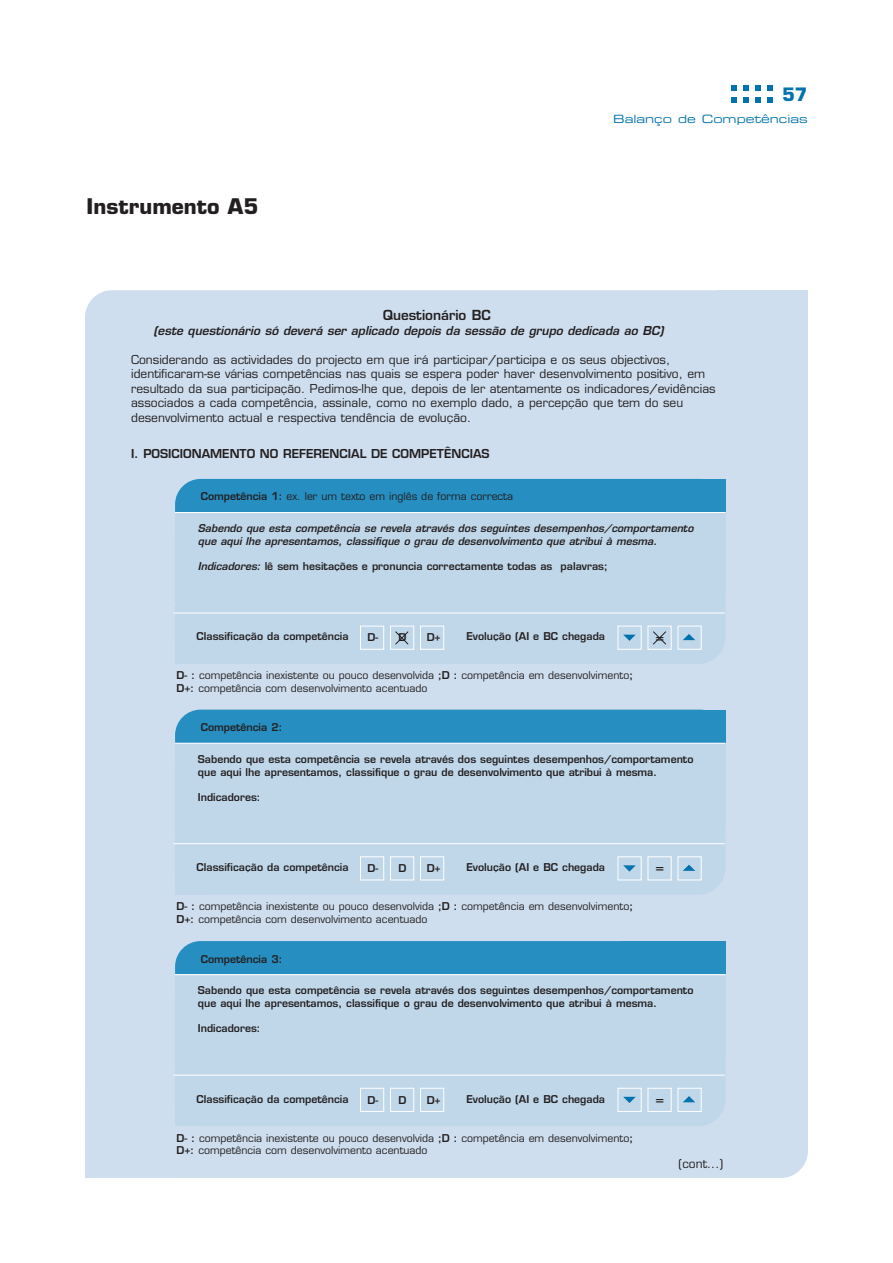
<style>
.page{position:relative;width:893px;height:1263px;background:#fff}
.page>*{position:absolute;margin:0;border:0;box-sizing:border-box;transform-origin:0 0}
.t1{font:700 21px "Eurostile";color:#231f20}
.t2{font:700 18px "Eurostile";color:#0073ae}
.t3{font:15px "Eurostile";color:#231f20}
.t4{font:600 13.5px "Eurostile";color:#231f20}
.t5{font:12px/14.4px "Eurostile";color:#231f20}
.t6{font:italic 600 12px "Eurostile";color:#231f20}
.t7{font:600 12px "Eurostile";color:#231f20}
.t8{font:11.4px "Eurostile Extended Two";color:#0073ae}
.t9{font:600 10.5px/12.6px "Eurostile";color:#231f20}
.t10{font:10.5px/12.6px "Eurostile";color:#231f20}
.t11{font:italic 600 10.5px/12.6px "Eurostile";color:#231f20}
.s1{font-weight:600}
.s2{font-style:italic}
</style>
<div class="page">
<svg style="left:767px;top:85px;width:6px;height:6px"></svg>
<svg style="left:755px;top:85px;width:6px;height:6px"></svg>
<svg style="left:767px;top:97px;width:6px;height:6px"></svg>
<svg style="left:755px;top:97px;width:6px;height:6px"></svg>
<svg style="left:743px;top:85px;width:5px;height:6px"></svg>
<svg style="left:743px;top:97px;width:5px;height:6px"></svg>
<svg style="left:731px;top:85px;width:5px;height:6px"></svg>
<svg style="left:731px;top:97px;width:5px;height:6px"></svg>
<div style="left:85px;top:290px;width:723px;height:888px;background:#cedeee;border-radius:27px"></div>
<div style="left:717px;top:290px;width:91px;height:91px;background:#cedeee"></div>
<div style="left:85px;top:1087px;width:91px;height:91px;background:#cedeee"></div>
<div style="left:175px;top:479px;width:550px;height:125px;background:#278ec1;border-radius:26px"></div>
<div style="left:622px;top:479px;width:103px;height:64px;background:#278ec1"></div>
<hr style="left:174px;top:604px;width:551px;height:1px;background:#fff">
<div style="left:175px;top:513px;width:550px;height:151px;background:#c0d7ea;border-radius:27px"></div>
<div style="left:175px;top:513px;width:550px;height:78px;background:#c0d7ea"></div>
<hr style="left:175px;top:512px;width:550px;height:1px;background:#fff">
<div style="left:175px;top:636px;width:31px;height:28px;background:#c0d7ea"></div>
<div style="left:360px;top:626px;width:24px;height:24px;border:1px solid #fff"></div>
<div style="left:390px;top:626px;width:24px;height:24px;border:1px solid #fff"></div>
<div style="left:420px;top:626px;width:24px;height:24px;border:1px solid #fff"></div>
<div style="left:618px;top:626px;width:24px;height:24px;border:1px solid #fff"></div>
<div style="left:648px;top:626px;width:24px;height:24px;border:1px solid #fff"></div>
<div style="left:678px;top:626px;width:24px;height:24px;border:1px solid #fff"></div>
<svg style="left:683px;top:634px;width:12px;height:6px"></svg>
<svg style="left:623px;top:635px;width:13px;height:6px"></svg>
<hr style="left:174px;top:613px;width:551px;height:1px;background:#fff">
<div style="left:175px;top:710px;width:550px;height:125px;background:#278ec1;border-radius:26px"></div>
<div style="left:622px;top:710px;width:103px;height:63px;background:#278ec1"></div>
<hr style="left:174px;top:835px;width:551px;height:1px;background:#fff">
<div style="left:175px;top:743px;width:550px;height:152px;background:#c0d7ea;border-radius:27px"></div>
<div style="left:175px;top:743px;width:550px;height:79px;background:#c0d7ea"></div>
<hr style="left:175px;top:743px;width:550px;height:1px;background:#fff">
<div style="left:175px;top:867px;width:31px;height:28px;background:#c0d7ea"></div>
<div style="left:360px;top:856px;width:24px;height:24px;border:1px solid #fff"></div>
<div style="left:390px;top:856px;width:24px;height:24px;border:1px solid #fff"></div>
<div style="left:420px;top:856px;width:24px;height:24px;border:1px solid #fff"></div>
<div style="left:618px;top:856px;width:24px;height:24px;border:1px solid #fff"></div>
<div style="left:648px;top:856px;width:24px;height:24px;border:1px solid #fff"></div>
<div style="left:678px;top:856px;width:24px;height:24px;border:1px solid #fff"></div>
<svg style="left:683px;top:864px;width:12px;height:7px"></svg>
<svg style="left:623px;top:865px;width:13px;height:6px"></svg>
<hr style="left:174px;top:843px;width:551px;height:1px;background:#fff">
<div style="left:175px;top:941px;width:550px;height:125px;background:#278ec1;border-radius:26px"></div>
<div style="left:622px;top:941px;width:103px;height:64px;background:#278ec1"></div>
<hr style="left:174px;top:1066px;width:551px;height:1px;background:#fff">
<div style="left:175px;top:975px;width:550px;height:151px;background:#c0d7ea;border-radius:27px"></div>
<div style="left:175px;top:975px;width:550px;height:78px;background:#c0d7ea"></div>
<hr style="left:175px;top:974px;width:550px;height:1px;background:#fff">
<div style="left:175px;top:1099px;width:31px;height:27px;background:#c0d7ea"></div>
<div style="left:360px;top:1088px;width:24px;height:24px;border:1px solid #fff"></div>
<div style="left:390px;top:1088px;width:24px;height:24px;border:1px solid #fff"></div>
<div style="left:420px;top:1088px;width:24px;height:24px;border:1px solid #fff"></div>
<div style="left:618px;top:1088px;width:24px;height:24px;border:1px solid #fff"></div>
<div style="left:648px;top:1088px;width:24px;height:24px;border:1px solid #fff"></div>
<div style="left:678px;top:1088px;width:24px;height:24px;border:1px solid #fff"></div>
<svg style="left:683px;top:1096px;width:12px;height:6px"></svg>
<svg style="left:623px;top:1097px;width:13px;height:6px"></svg>
<hr style="left:174px;top:1075px;width:551px;height:1px;background:#fff">
<svg style="left:653px;top:631px;width:13px;height:13px"></svg>
<svg style="left:395px;top:631px;width:13px;height:13px"></svg>
<h1 class="t1" style="left:87px;top:198px;width:173px">Instrumento A5</h1>
<h2 class="t2" style="left:782px;top:87px;width:27px">57</h2>
<p class="t8" style="left:613px;top:115px;width:196px">Balanço de Competências</p>
<p class="t4" style="left:383px;top:310px;width:110px">Questionário BC</p>
<p class="t6" style="left:153px;top:326px;width:512px">(este questionário só deverá ser aplicado depois da sessão de grupo dedicada ao BC)</p>
<p class="t5" style="left:131px;top:354px;width:586px">Considerando as actividades do projecto em que irá participar/participa e os seus objectivos, identificaram-se várias competências nas quais se espera poder haver desenvolvimento positivo, em resultado da sua participação. Pedimos-lhe que, depois de ler atentamente os indicadores/evidências associados a cada competência, assinale, como no exemplo dado, a percepção que tem do seu desenvolvimento actual e respectiva tendência de evolução.</p>
<p class="t7" style="left:131px;top:449px;width:360px">I. POSICIONAMENTO NO REFERENCIAL DE COMPETÊNCIAS</p>
<p class="t10" style="left:201px;top:491px;width:314px"><span class="s1">Competência 1:</span> ex. ler um texto em inglês de forma correcta</p>
<p class="t11" style="left:198px;top:523px;width:497px">Sabendo que esta competência se revela através dos seguintes desempenhos/comportamento que aqui lhe apresentamos, classifique o grau de desenvolvimento que atribui à mesma.</p>
<p class="t9" style="left:198px;top:561px;width:411px"><span class="s2">Indicadores:</span> lê sem hesitações e pronuncia correctamente todas as palavras;</p>
<p class="t9" style="left:197px;top:631px;width:153px">Classificação da competência</p>
<p class="t9" style="left:466px;top:631px;width:140px">Evolução (AI e BC chegada</p>
<p class="t9" style="left:367px;top:632px;width:12px">D-</p>
<p class="t9" style="left:398px;top:632px;width:9px">D</p>
<p class="t9" style="left:427px;top:632px;width:16px">D+</p>
<h3 class="t3" style="left:655px;top:631px;width:10px">=</h3>
<p class="t10" style="left:177px;top:670px;width:458px"><span class="s1">D- :</span> competência inexistente ou pouco desenvolvida <span class="s1">;D :</span> competência em desenvolvimento<span class="s1">;<br>D+:</span> competência com desenvolvimento acentuado</p>
<p class="t9" style="left:201px;top:722px;width:83px">Competência 2:</p>
<p class="t9" style="left:198px;top:754px;width:497px">Sabendo que esta competência se revela através dos seguintes desempenhos/comportamento que aqui lhe apresentamos, classifique o grau de desenvolvimento que atribui à mesma.</p>
<p class="t9" style="left:198px;top:792px;width:64px">Indicadores:</p>
<p class="t9" style="left:197px;top:862px;width:153px">Classificação da competência</p>
<p class="t9" style="left:466px;top:862px;width:140px">Evolução (AI e BC chegada</p>
<p class="t9" style="left:367px;top:863px;width:12px">D-</p>
<p class="t9" style="left:398px;top:863px;width:9px">D</p>
<p class="t9" style="left:427px;top:863px;width:16px">D+</p>
<h3 class="t3" style="left:655px;top:862px;width:10px">=</h3>
<p class="t10" style="left:177px;top:901px;width:458px"><span class="s1">D- :</span> competência inexistente ou pouco desenvolvida <span class="s1">;D :</span> competência em desenvolvimento<span class="s1">;<br>D+:</span> competência com desenvolvimento acentuado</p>
<p class="t9" style="left:201px;top:953px;width:83px">Competência 3:</p>
<p class="t9" style="left:198px;top:985px;width:497px">Sabendo que esta competência se revela através dos seguintes desempenhos/comportamento que aqui lhe apresentamos, classifique o grau de desenvolvimento que atribui à mesma.</p>
<p class="t9" style="left:198px;top:1023px;width:64px">Indicadores:</p>
<p class="t9" style="left:197px;top:1093px;width:153px">Classificação da competência</p>
<p class="t9" style="left:466px;top:1093px;width:140px">Evolução (AI e BC chegada</p>
<p class="t9" style="left:367px;top:1094px;width:12px">D-</p>
<p class="t9" style="left:398px;top:1094px;width:9px">D</p>
<p class="t9" style="left:427px;top:1094px;width:16px">D+</p>
<h3 class="t3" style="left:655px;top:1094px;width:10px">=</h3>
<p class="t10" style="left:177px;top:1132px;width:458px"><span class="s1">D- :</span> competência inexistente ou pouco desenvolvida <span class="s1">;D :</span> competência em desenvolvimento<span class="s1">;<br>D+:</span> competência com desenvolvimento acentuado</p>
<p class="t5" style="left:679px;top:1158px;width:46px">(cont...)</p>
</div>
